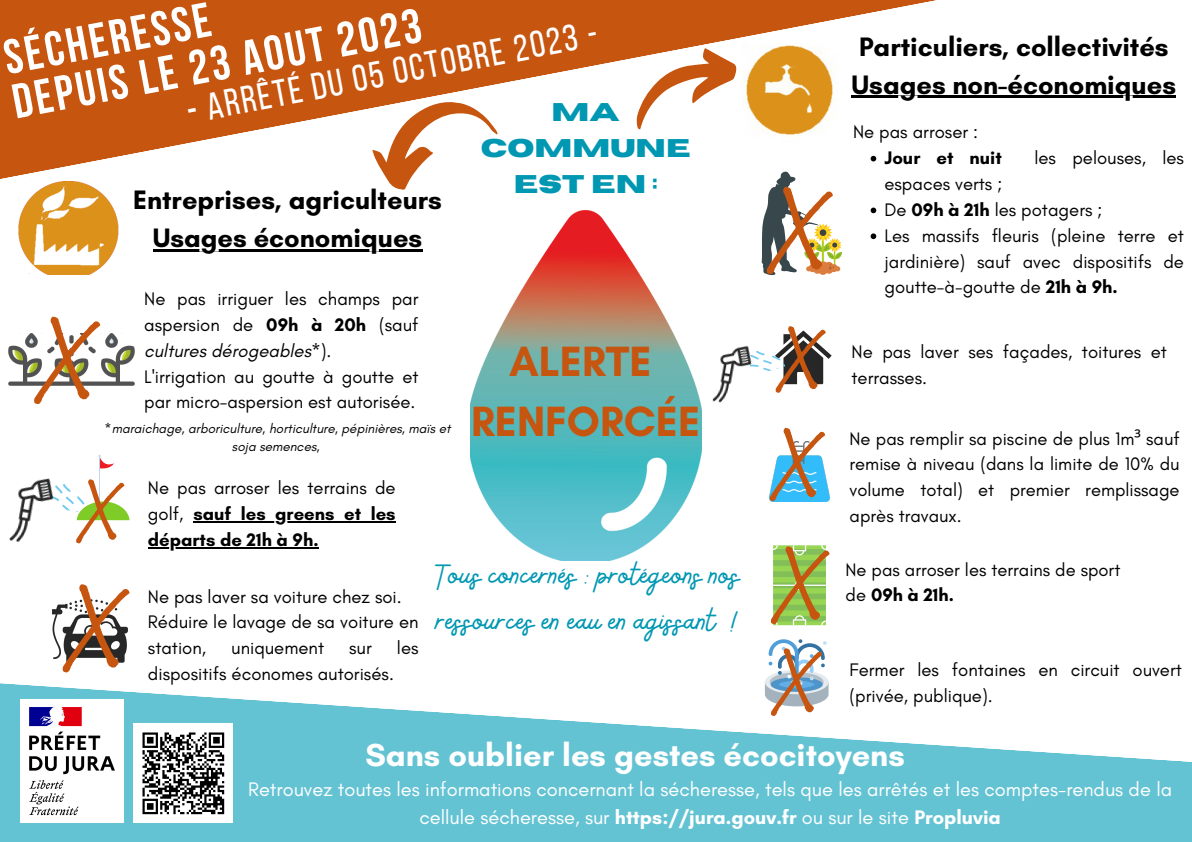
<style>
.page{position:relative;width:1192px;height:842px;background:#fff}
.page>*{position:absolute;margin:0;border:0;box-sizing:border-box;transform-origin:0 0}
.t1{font:700 48.65px "Bebas Neue";color:#fff}
.t2{font:700 43.1px "Glacial Indifference";color:#c65510}
.t3{font:37.7px "Bebas Neue";color:#fff}
.t4{font:33.2px/46.1px "Bellaboo";color:#0097b2}
.t5{font:700 32.5px "Glacial Indifference";color:#fff}
.t6{font:700 27.2px "Glacial Indifference";color:#000}
.t7{font:700 25.5px/35.6px "Horizon";color:#0097b2;text-align:center}
.t8{font:20px/27.8px "Glacial Indifference";color:#fff;text-align:center}
.t9{font:18.5px/25.9px "Glacial Indifference";color:#000}
.t10{font:700 18.5px/25.9px "Glacial Indifference";color:#000;text-align:justify}
.t11{font:18.4px/25.7px "Glacial Indifference";color:#000;text-align:justify}
.t12{font:700 18.4px "Glacial Indifference";color:#000}
.t13{font:italic 13.5px/18.8px "Glacial Indifference";color:#000;text-align:center}
.s1{font-weight:700}
.s2{font-style:italic}
.s3{font-weight:400}
.s4{font-family:"Noto Sans"}
</style>
<div class="page">
<svg style="left:0;top:0;width:1077px;height:179px;fill:#c65510"></svg>
<img style="left:9px;top:478px;width:39px;height:64px">
<img style="left:712px;top:345px;width:36px;height:58px">
<svg style="left:771px;top:545px;width:59px;height:80px;background:#a8b95e"></svg>
<img style="left:825px;top:473px;width:5px;height:28px">
<svg style="left:0;top:682px;width:1192px;height:160px;fill:#64c3d3"></svg>
<img style="left:20px;top:700px;width:103px;height:123px">
<img style="left:8px;top:333px;width:127px;height:53px">
<svg style="left:765px;top:639px;width:64px;height:77px"></svg>
<img style="left:52px;top:604px;width:11px;height:55px">
<div style="left:134px;top:724px;width:99px;height:99px;background:#fff"></div>
<svg style="left:142px;top:732px;width:83px;height:83px"></svg>
<svg style="left:762px;top:172px;width:80px;height:103px"></svg>
<svg style="left:34px;top:316px;width:66px;height:88px"></svg>
<svg style="left:48px;top:455px;width:82px;height:88px"></svg>
<svg style="left:63px;top:584px;width:67px;height:88px"></svg>
<svg style="left:748px;top:326px;width:84px;height:67px"></svg>
<svg style="left:770px;top:428px;width:55px;height:73px"></svg>
<img style="left:18px;top:172px;width:107px;height:103px">
<img style="left:743px;top:43px;width:96px;height:99px">
<svg style="left:871px;top:156px;width:5px;height:5px"></svg>
<svg style="left:871px;top:208px;width:5px;height:5px"></svg>
<svg style="left:871px;top:233px;width:5px;height:6px"></svg>
<img style="left:470px;top:210px;width:231px;height:351px">
<hr style="left:193px;top:521px;width:203px;height:2px;background:#000">
<hr style="left:148px;top:547px;width:171px;height:2px;background:#000">
<hr style="left:852px;top:96px;width:324px;height:2px;background:#000">
<hr style="left:153px;top:249px;width:269px;height:2px;background:#000">
<svg style="left:369px;top:96px;width:131px;height:94px"></svg>
<svg style="left:620px;top:39px;width:121px;height:96px"></svg>
<p class="t1" style="left:1px;top:39px;width:211px;rotate:-11deg">Sécheresse</p>
<p class="t1" style="left:9px;top:84px;width:417px;rotate:-11deg">DEPUIS LE 23 AOUT 2023</p>
<p class="t3" style="left:184px;top:97px;width:419px;rotate:-11deg"><span class="s1">-</span> ARRÊTÉ DU 05 OCTOBRE 2023 -</p>
<p class="t7" style="left:481px;top:96px;width:211px">MA<br>COMMUNE</p>
<p class="t7" style="left:514px;top:167px;width:145px">EST EN :</p>
<p class="t6" style="left:133px;top:183px;width:310px">Entreprises, agriculteurs</p>
<p class="t6" style="left:153px;top:221px;width:271px">Usages économiques</p>
<p class="t9" style="left:144px;top:285px;width:276px;text-align:justify">Ne pas irriguer les champs par aspersion de <span class="s1">09h à 20h</span> (sauf <span class="s2">cultures dérogeables</span>*).</p>
<p class="t9" style="left:144px;top:363px;width:276px">L'irrigation au goutte à goutte et par micro-aspersion est autorisée.</p>
<p class="t13" style="left:105px;top:418px;width:347px">*maraichage, arboriculture, horticulture, pépinières, maïs et soja semences,</p>
<p class="t10" style="left:148px;top:475px;width:249px"><span class="s3">Ne pas arroser les terrains de golf,</span> sauf les greens et les départs de 21h à 9h.</p>
<p class="t2" style="left:509px;top:335px;width:144px">ALERTE</p>
<p class="t2" style="left:471px;top:395px;width:231px">RENFORCÉE</p>
<p class="t9" style="left:148px;top:583px;width:255px">Ne pas laver sa voiture chez soi.</p>
<p class="t9" style="left:148px;top:609px;width:272px">Réduire le lavage de sa voiture en station,</p>
<p class="t9" style="left:231px;top:635px;width:94px">uniquement</p>
<p class="t9" style="left:349px;top:635px;width:24px">sur</p>
<p class="t9" style="left:397px;top:635px;width:23px">les</p>
<p class="t9" style="left:148px;top:661px;width:248px">dispositifs économes autorisés.</p>
<p class="t4" style="left:436px;top:552px;width:306px">Tous concernés : protégeons nos ressources en eau en agissant !</p>
<p class="t6" style="left:859px;top:30px;width:311px">Particuliers, collectivités</p>
<p class="t6" style="left:852px;top:68px;width:326px">Usages non-économiques</p>
<p class="t9" style="left:853px;top:119px;width:127px">Ne pas arroser :</p>
<p class="t10" style="left:884px;top:145px;width:119px">Jour et nuit</p>
<p class="t9" style="left:1034px;top:145px;width:151px">les pelouses, les</p>
<p class="t9" style="left:884px;top:171px;width:119px">espaces verts ;</p>
<p class="t9" style="left:884px;top:196px;width:219px">De <span class="s1">09h à 21h</span> les potagers ;</p>
<p class="t9" style="left:884px;top:222px;width:301px;text-align:justify">Les massifs fleuris (pleine terre et jardinière) sauf avec dispositifs de goutte-à-goutte de <span class="s1">21h à 9h.</span></p>
<p class="t9" style="left:852px;top:339px;width:317px">Ne pas laver ses façades, toitures et terrasses.</p>
<p class="t11" style="left:850px;top:425px;width:332px">Ne pas remplir sa piscine de plus 1m<span class="s4">³</span> sauf remise à niveau (dans la limite de 10% du volume total) et premier remplissage après travaux.</p>
<p class="t11" style="left:846px;top:556px;width:276px">Ne pas arroser les terrains de sport</p>
<p class="t12" style="left:846px;top:584px;width:110px"><span class="s3">de</span> 09h à 21h.</p>
<p class="t9" style="left:850px;top:656px;width:334px">Fermer les fontaines en circuit ouvert (privée, publique).</p>
<p class="t5" style="left:365px;top:735px;width:541px">Sans oublier les gestes écocitoyens</p>
<p class="t8" style="left:248px;top:775px;width:925px">Retrouvez toutes les informations concernant la sécheresse, tels que les arrêtés et les comptes-rendus de la cellule sécheresse, sur <span class="s1">https://jura.gouv.fr</span> ou sur le site <span class="s1">Propluvia</span></p>
</div>
